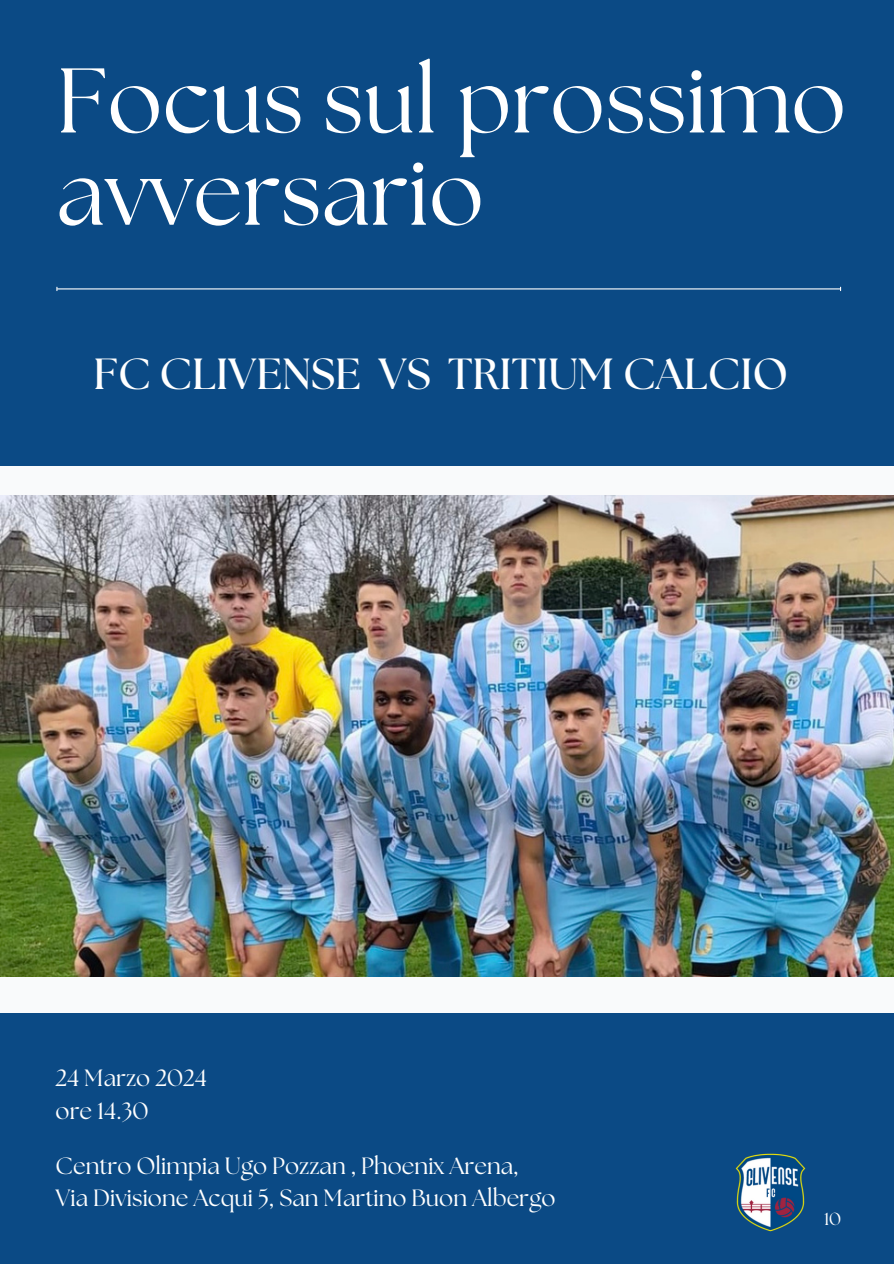
<style>
.page{position:relative;width:894px;height:1264px;background:#fff}
.page>*{position:absolute;margin:0;border:0;box-sizing:border-box;transform-origin:0 0}
.t1{font:91.5px/92.2px "The Seasons";color:#fff}
.t2{font:700 43.5px "The Seasons";color:#fff}
.t3{font:23.55px "The Seasons";color:#fff}
.t4{font:17.55px "The Seasons";color:#fff}
</style>
<div class="page">
<div style="left:0;top:0;width:893px;height:1263px;background:#0b4a85"></div>
<img style="left:735px;top:1153px;width:71px;height:78px">
<hr style="left:57px;top:288px;width:783px;height:1px;background:#fff">
<div style="left:0;top:466px;width:893px;height:546px;background:#f9fafb"></div>
<img style="left:0;top:496px;width:893px;height:480px">
<p class="t1" style="left:56px;top:60px;width:791px">Focus sul prossimo avversario</p>
<p class="t2" style="left:94px;top:354px;width:696px">FC CLIVENSE VS TRITIUM CALCIO</p>
<p class="t3" style="left:56px;top:1067px;width:153px">24 Marzo 2024</p>
<p class="t3" style="left:56px;top:1099px;width:94px">ore 14.30</p>
<p class="t3" style="left:56px;top:1154px;width:464px">Centro Olimpia Ugo Pozzan , Phoenix Arena,</p>
<p class="t3" style="left:56px;top:1187px;width:501px">Via Divisione Acqui 5, San Martino Buon Albergo</p>
<p class="t4" style="left:824px;top:1210px;width:18px">10</p>
</div>
